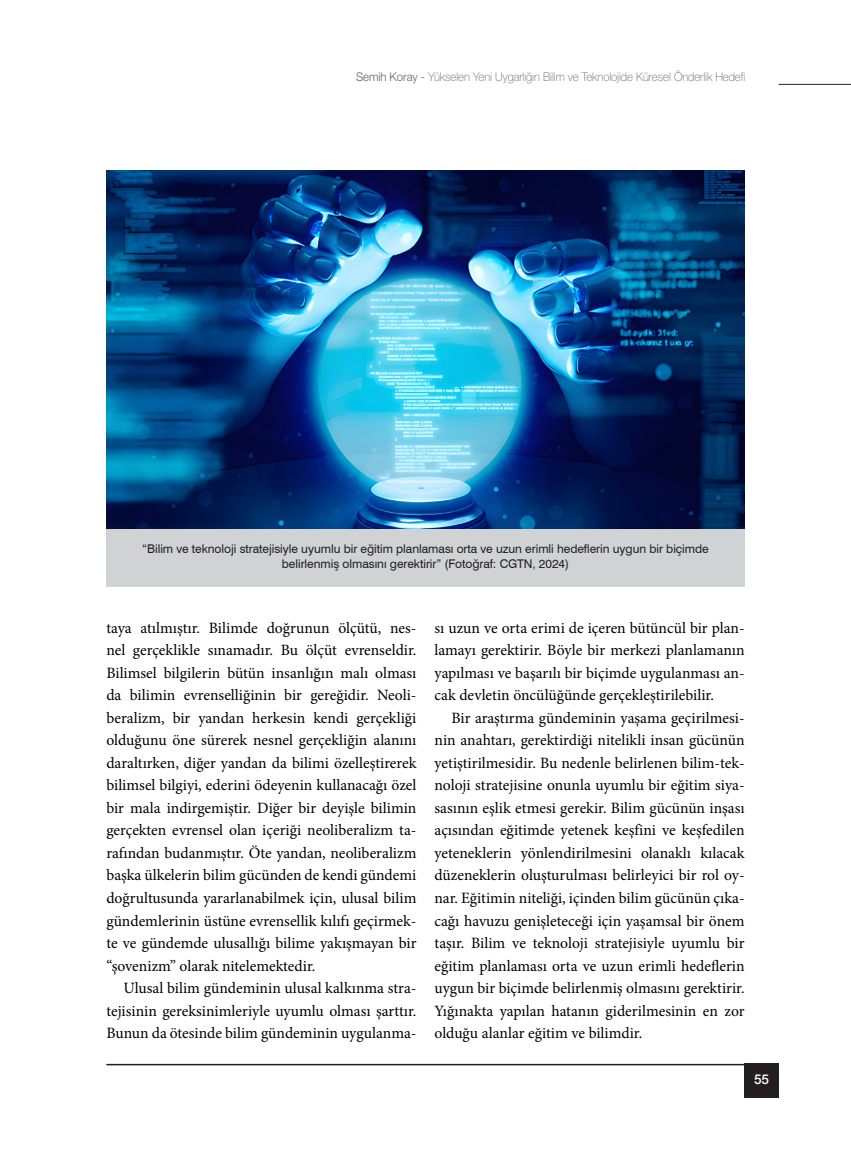
<style>
.page{position:relative;width:851px;height:1149px;background:#fff}
.page>*{position:absolute;margin:0;border:0;box-sizing:border-box;transform-origin:0 0}
.t1{font:15.75px/22.5px "Minion Pro";color:#000;text-align:justify}
.t2{font:500 13.5px "Helvetica Neue LT Pro";color:#fff}
.t3{font:12px/15px "Swiss 721 BT";letter-spacing:-.005em;color:#231f20;text-align:center}
.t4{font:100 12px "Helvetica Neue LT Pro";letter-spacing:-.005em;color:#636366;scale:.94 1}
.s1{font-weight:300}
</style>
<div class="page">
<hr style="left:106px;top:1063px;width:672px;height:1px;background:#231f20">
<div style="left:744px;top:1063px;width:34px;height:34px;background:#231f20"></div>
<hr style="left:778px;top:84px;width:72px;height:1px;background:#231f20">
<img style="left:106px;top:170px;width:638px;height:359px">
<div style="left:106px;top:529px;width:638px;height:57px;background:#d1d2d4"></div>
<p class="t4" style="left:356px;top:70px;width:415px"><span class="s1">Semih Koray -</span> Yükselen Yeni Uygarlığın Bilim ve Teknolojide Küresel Önderlik Hedefi</p>
<p class="t3" style="left:142px;top:540px;width:567px">“Bilim ve teknoloji stratejisiyle uyumlu bir eğitim planlaması orta ve uzun erimli hedeflerin uygun bir biçimde belirlenmiş olmasını gerektirir” (Fotoğraf: CGTN, 2024)</p>
<p class="t1" style="left:106px;top:616px;width:311px">taya atılmıştır. Bilimde doğrunun ölçütü, nes&shy;nel gerçeklikle sınamadır. Bu ölçüt evrenseldir.<br>Bilimsel bilgilerin bütün insanlığın malı olması da bilimin evrenselliğinin bir gereğidir. Neoli&shy;beralizm, bir yandan herkesin kendi gerçekliği olduğunu öne sürerek nesnel gerçekliğin alanını daraltırken, diğer yandan da bilimi özelleştirerek bilimsel bilgiyi, ederini ödeyenin kullanacağı özel bir mala indirgemiştir. Diğer bir deyişle bilimin gerçekten evrensel olan içeriği neoliberalizm ta&shy;rafından budanmıştır. Öte yandan, neoliberalizm başka ülkelerin bilim gücünden de kendi gündemi doğrultusunda yararlanabilmek için, ulusal bilim gündemlerinin üstüne evrensellik kılıfı geçirmek&shy;te ve gündemde ulusallığı bilime yakışmayan bir “şovenizm” olarak nitelemektedir.</p>
<p class="t1" style="left:106px;top:976px;width:311px;text-indent:17px">Ulusal bilim gündeminin ulusal kalkınma stra&shy;tejisinin gereksinimleriyle uyumlu olması şarttır.<br>Bunun da ötesinde bilim gündeminin uygulanma-</p>
<p class="t1" style="left:434px;top:616px;width:311px">sı uzun ve orta erimi de içeren bütüncül bir plan&shy;lamayı gerektirir. Böyle bir merkezi planlamanın yapılması ve başarılı bir biçimde uygulanması an&shy;cak devletin öncülüğünde gerçekleştirilebilir.</p>
<p class="t1" style="left:434px;top:706px;width:311px;text-indent:17px">Bir araştırma gündeminin yaşama geçirilmesi&shy;nin anahtarı, gerektirdiği nitelikli insan gücünün yetiştirilmesidir. Bu nedenle belirlenen bilim-tek&shy;noloji stratejisine onunla uyumlu bir eğitim siya&shy;sasının eşlik etmesi gerekir. Bilim gücünün inşası açısından eğitimde yetenek keşfini ve keşfedilen yeteneklerin yönlendirilmesini olanaklı kılacak düzeneklerin oluşturulması belirleyici bir rol oy&shy;nar. Eğitimin niteliği, içinden bilim gücünün çıka&shy;cağı havuzu genişleteceği için yaşamsal bir önem taşır. Bilim ve teknoloji stratejisiyle uyumlu bir eğitim planlaması orta ve uzun erimli hedeflerin uygun bir biçimde belirlenmiş olmasını gerektirir.<br>Yığınakta yapılan hatanın giderilmesinin en zor olduğu alanlar eğitim ve bilimdir.</p>
<p class="t2" style="left:754px;top:1070px;width:17px">55</p>
</div>
